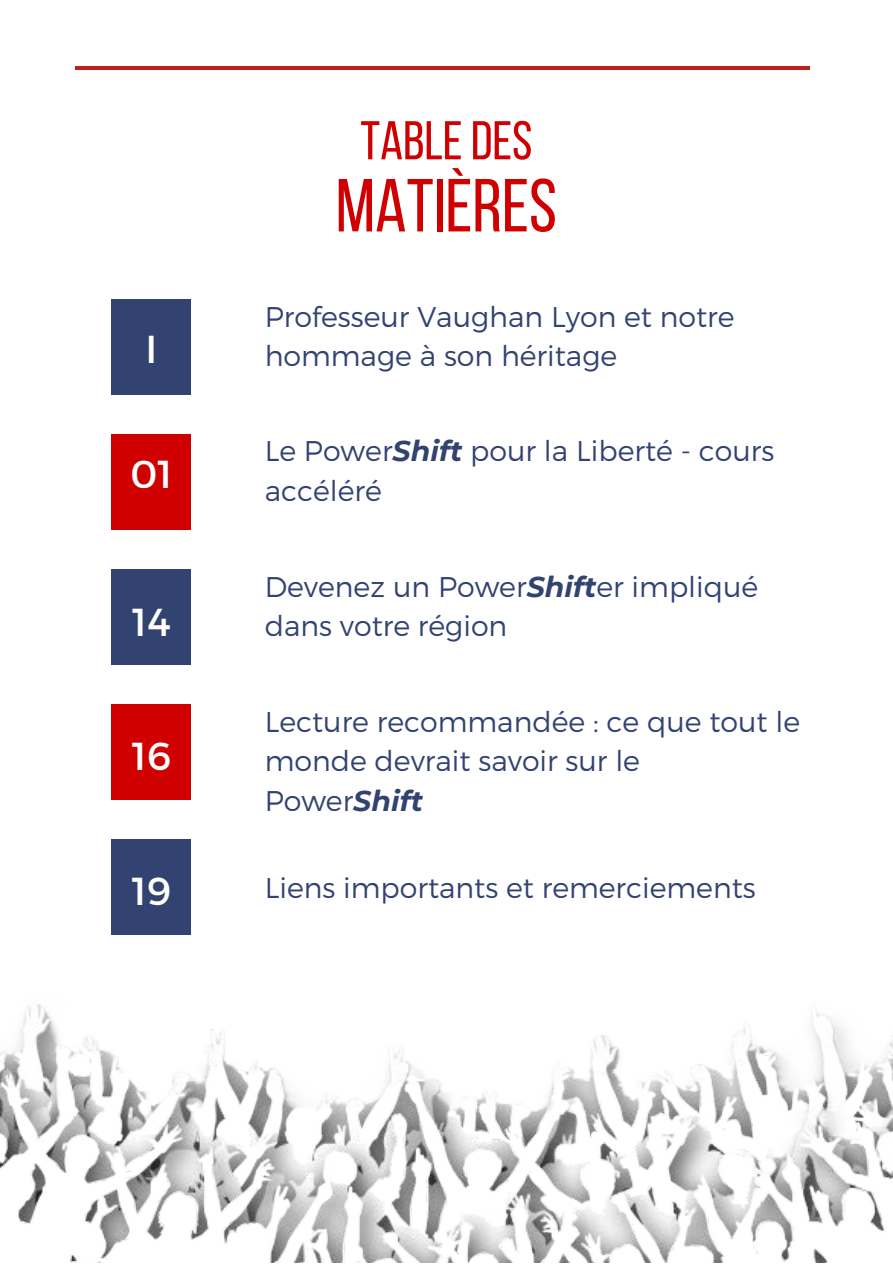
<style>
.page{position:relative;width:893px;height:1264px;background:#fff}
.page>*{position:absolute;margin:0;border:0;box-sizing:border-box;transform-origin:0 0}
.t1{font:75px "Bebas Neue";color:#d00000}
.t2{font:54.45px "Bebas Neue";color:#d00000}
.t3{font:39px "Montserrat";color:#fff}
.t4{font:300 28.5px/39.3px "Montserrat";color:#324372}
.s1{font-weight:700;font-style:italic}
</style>
<div class="page">
<hr style="left:76px;top:66px;width:734px;height:4px;background:#bd201b">
<img style="left:0;top:1004px;width:892px;height:257px">
<div style="left:111px;top:434px;width:80px;height:95px;background:#d00000"></div>
<div style="left:111px;top:569px;width:80px;height:95px;background:#324372"></div>
<div style="left:111px;top:704px;width:80px;height:96px;background:#d00000"></div>
<div style="left:111px;top:839px;width:80px;height:96px;background:#324372"></div>
<div style="left:111px;top:299px;width:80px;height:96px;background:#324372"></div>
<h3 class="t3" style="left:146px;top:323px;width:13px">I</h3>
<h3 class="t3" style="left:130px;top:448px;width:44px">01</h3>
<h3 class="t3" style="left:132px;top:596px;width:40px">14</h3>
<h3 class="t3" style="left:132px;top:730px;width:41px">16</h3>
<h2 class="t2" style="left:360px;top:118px;width:173px">TABLE DES</h2>
<h1 class="t1" style="left:336px;top:175px;width:222px">MATIÈRES</h1>
<p class="t4" style="left:265px;top:295px;width:471px">Professeur Vaughan Lyon et notre hommage à son héritage</p>
<p class="t4" style="left:265px;top:430px;width:511px">Le Power<span class="s1">Shift</span> pour la Liberté - cours accéléré</p>
<p class="t4" style="left:265px;top:565px;width:495px">Devenez un Power<span class="s1">Shift</span>er impliqué dans votre région</p>
<p class="t4" style="left:265px;top:700px;width:537px">Lecture recommandée : ce que tout le monde devrait savoir sur le<br>Power<span class="s1">Shift</span></p>
<h3 class="t3" style="left:132px;top:866px;width:41px">19</h3>
<p class="t4" style="left:265px;top:866px;width:492px">Liens importants et remerciements</p>
</div>
